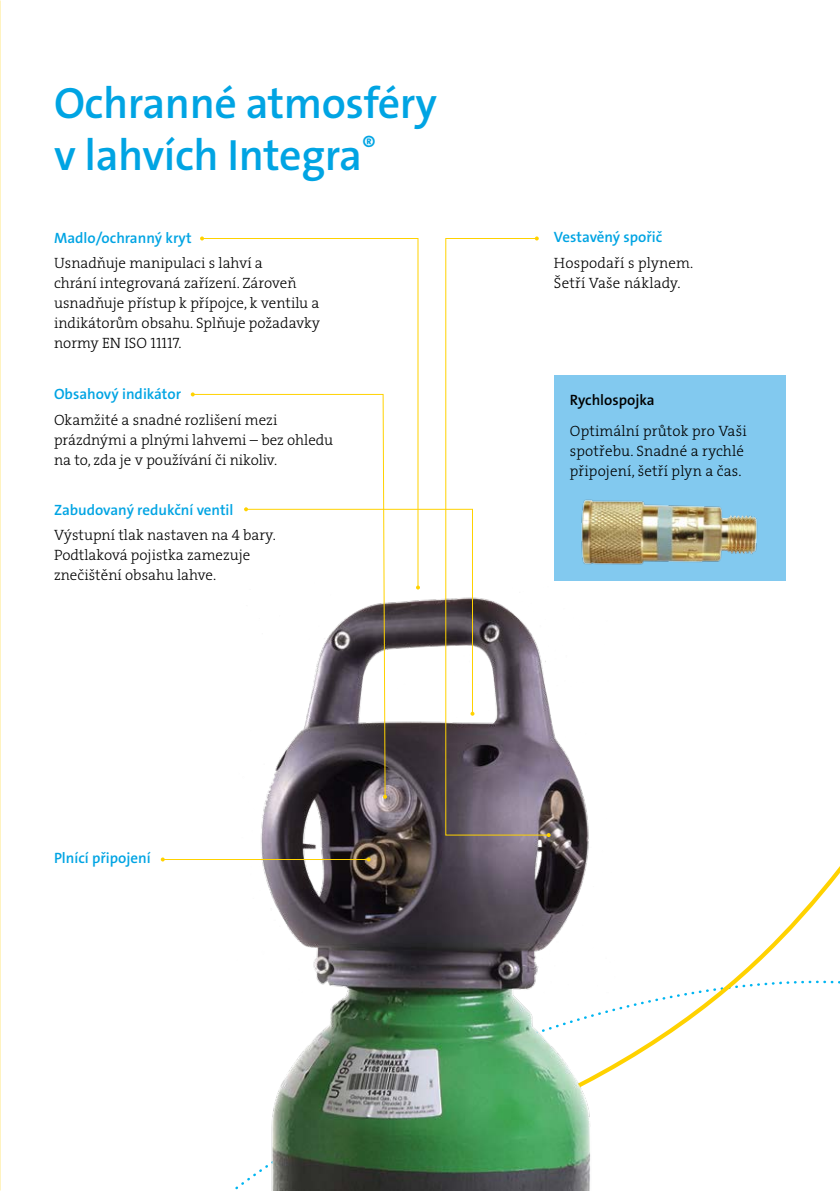
<style>
.page{position:relative;width:840px;height:1191px;background:#fff}
.page>*{position:absolute;margin:0;border:0;box-sizing:border-box;transform-origin:0 0}
.t1{font:600 44px/52px "The Sans LF";letter-spacing:-.01em;color:#00a4e3}
.t2{font:15px/20px "The Serif LP3 Lig";color:#000}
.t3{font:600 15px "The Sans LF";color:#00a4e3}
.t4{font:600 15px "The Sans LF";color:#000}
</style>
<div class="page">
<svg style="left:646px;top:867px;width:193px;height:183px"></svg>
<div style="left:553px;top:375px;width:232px;height:205px;background:#82c9ef"></div>
<img style="left:581px;top:499px;width:177px;height:66px">
<img style="left:235px;top:568px;width:411px;height:623px">
<svg style="left:201px;top:238px;width:218px;height:270px"></svg>
<svg style="left:200px;top:236px;width:4px;height:4px"></svg>
<svg style="left:192px;top:393px;width:194px;height:405px"></svg>
<svg style="left:191px;top:392px;width:4px;height:4px"></svg>
<svg style="left:383px;top:795px;width:4px;height:4px"></svg>
<svg style="left:444px;top:237px;width:105px;height:599px"></svg>
<svg style="left:534px;top:236px;width:4px;height:4px"></svg>
<svg style="left:546px;top:833px;width:4px;height:4px"></svg>
<svg style="left:245px;top:508px;width:228px;height:206px"></svg>
<svg style="left:470px;top:711px;width:4px;height:4px"></svg>
<svg style="left:244px;top:507px;width:4px;height:4px"></svg>
<hr style="left:163px;top:859px;width:205px;height:1px;background:#ffd200">
<svg style="left:161px;top:857px;width:4px;height:4px"></svg>
<svg style="left:366px;top:857px;width:4px;height:4px"></svg>
<h1 class="t1" style="left:54px;top:77px;width:384px">Ochranné atmosféry v lahvích Integra<sup>®</sup></h1>
<p class="t3" style="left:54px;top:228px;width:139px">Madlo/ochranný kryt</p>
<p class="t2" style="left:54px;top:253px;width:267px">Usnadňuje manipulaci s lahví a<br>chrání integrovaná zařízení. Zároveň usnadňuje přístup k přípojce, k ventilu a indikátorům obsahu. Splňuje požadavky normy EN ISO 11117.</p>
<p class="t3" style="left:54px;top:384px;width:128px">Obsahový indikátor</p>
<p class="t2" style="left:54px;top:410px;width:280px">Okamžité a snadné rozlišení mezi prázdnými a plnými lahvemi – bez ohledu na to, zda je v používání či nikoliv.</p>
<p class="t3" style="left:54px;top:500px;width:181px">Zabudovaný redukční ventil</p>
<p class="t2" style="left:54px;top:525px;width:223px">Výstupní tlak nastaven na 4 bary.<br>Podtlaková pojistka zamezuje znečištění obsahu lahve.</p>
<p class="t3" style="left:54px;top:848px;width:98px">Plnící připojení</p>
<p class="t3" style="left:553px;top:228px;width:110px">Vestavěný spořič</p>
<p class="t2" style="left:553px;top:253px;width:141px">Hospodaří s plynem.<br>Šetří Vaše náklady.</p>
<p class="t4" style="left:569px;top:390px;width:86px">Rychlospojka</p>
<p class="t2" style="left:569px;top:421px;width:178px">Optimální průtok pro Vaši spotřebu. Snadné a rychlé připojení, šetří plyn a čas.</p>
</div>
